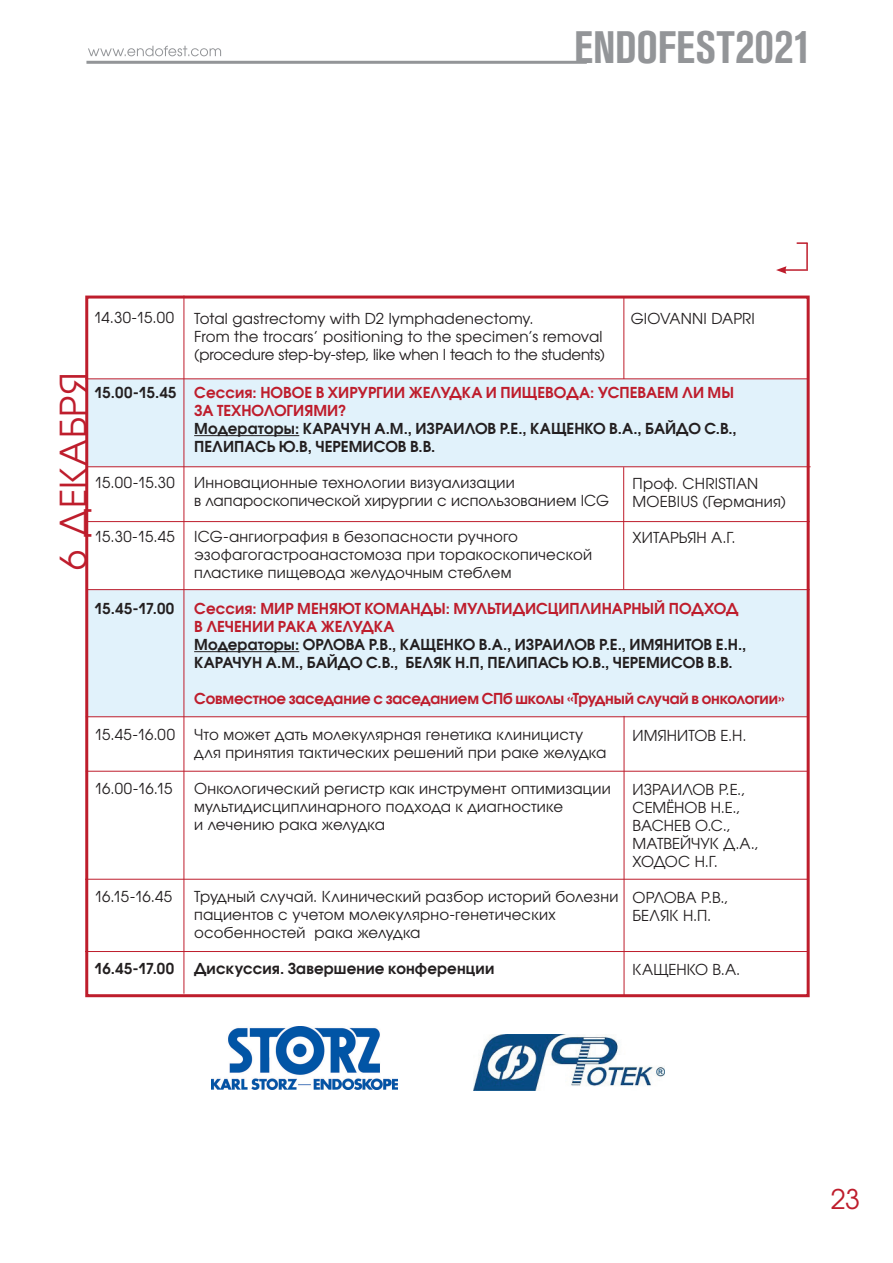
<style>
.page{position:relative;width:893px;height:1263px;background:#fff}
.page>*{position:absolute;margin:0;border:0;box-sizing:border-box;transform-origin:0 0}
.t1{font:700 condensed 45px "Akzidenz Grotesk Pro";letter-spacing:.005em;color:#939598}
.t2{font:36px "Avant Garde Gothic C";letter-spacing:.02em;color:#be1d2c}
.t3{font:27px "Avant Garde Gothic C";color:#be1d2c}
.t4{font:15px/18px "Avant Garde Gothic C";letter-spacing:.01em;color:#231f20}
.t5{font:700 15px/18px "Avant Garde Gothic C";color:#231f20}
.t6{font:700 15px/18px "Avant Garde Gothic C";color:#be1d2c}
.s1{font-size:48px}
</style>
<div class="page">
<hr style="left:86px;top:61px;width:501px;height:3px;background:#939598">
<svg style="left:88px;top:46px;width:133px;height:10px"></svg>
<div style="left:86px;top:590px;width:723px;height:127px;background:#e1f2fb"></div>
<div style="left:86px;top:379px;width:723px;height:87px;background:#e1f2fb"></div>
<div style="left:85px;top:296px;width:725px;height:701px;border:3px solid #be1d2c"></div>
<hr style="left:194px;top:435px;width:105px;height:1px;background:#231f20">
<hr style="left:194px;top:651px;width:105px;height:1px;background:#231f20">
<hr style="left:88px;top:466px;width:722px;height:1px;background:#be1d2c">
<hr style="left:184px;top:296px;width:1px;height:698px;background:#be1d2c">
<hr style="left:87px;top:521px;width:723px;height:1px;background:#be1d2c">
<hr style="left:87px;top:589px;width:723px;height:1px;background:#be1d2c">
<hr style="left:86px;top:716px;width:723px;height:1px;background:#be1d2c">
<hr style="left:623px;top:467px;width:1px;height:122px;background:#be1d2c">
<hr style="left:86px;top:771px;width:723px;height:1px;background:#be1d2c">
<hr style="left:85px;top:879px;width:723px;height:1px;background:#be1d2c">
<hr style="left:85px;top:951px;width:723px;height:1px;background:#be1d2c">
<hr style="left:624px;top:716px;width:1px;height:279px;background:#be1d2c">
<img style="left:211px;top:1026px;width:186px;height:63px">
<hr style="left:784px;top:269px;width:24px;height:2px;background:#be1d2c">
<svg style="left:776px;top:266px;width:11px;height:8px"></svg>
<hr style="left:806px;top:243px;width:2px;height:27px;background:#be1d2c">
<svg style="left:797px;top:242px;width:11px;height:2px"></svg>
<img style="left:473px;top:1034px;width:192px;height:56px">
<hr style="left:85px;top:378px;width:723px;height:1px;background:#be1d2c">
<hr style="left:623px;top:298px;width:1px;height:81px;background:#be1d2c">
<h1 class="t1" style="left:574px;top:18px;width:240px">ENDOFEST<span class="s1">2021</span></h1>
<p class="t4" style="left:94px;top:309px;width:82px">14.30-15.00</p>
<p class="t4" style="left:631px;top:309px;width:126px">GIOVANNI DAPRI</p>
<p class="t4" style="left:194px;top:309px;width:412px">Total gastrectomy with D2 lymphadenectomy.<br>From the trocars’ positioning to the specimen’s removal (procedure step-by-step, like when I teach to the students)</p>
<p class="t2" style="left:52px;top:570px;width:198px;rotate:-90deg">6 ДЕКАБРЯ</p>
<p class="t5" style="left:94px;top:383px;width:84px">15.00-15.45</p>
<p class="t4" style="left:94px;top:474px;width:82px">15.00-15.30</p>
<p class="t4" style="left:94px;top:528px;width:82px">15.30-15.45</p>
<p class="t5" style="left:94px;top:599px;width:82px">15.45-17.00</p>
<p class="t4" style="left:94px;top:726px;width:82px">15.45-16.00</p>
<p class="t4" style="left:94px;top:780px;width:80px">16.00-16.15</p>
<p class="t4" style="left:94px;top:888px;width:79px">16.15-16.45</p>
<p class="t5" style="left:94px;top:959px;width:82px">16.45-17.00</p>
<p class="t6" style="left:194px;top:383px;width:541px">Сессия: НОВОЕ В ХИРУРГИИ ЖЕЛУДКА И ПИЩЕВОДА: УСПЕВАЕМ ЛИ МЫ<br>ЗА ТЕХНОЛОГИЯМИ?</p>
<p class="t5" style="left:194px;top:419px;width:544px">Модераторы: КАРАЧУН А.М., ИЗРАИЛОВ Р.Е., КАЩЕНКО В.А., БАЙДО С.В.,<br>ПЕЛИПАСЬ Ю.В, ЧЕРЕМИСОВ В.В.</p>
<p class="t4" style="left:194px;top:474px;width:416px">Инновационные технологии визуализации<br>в лапароскопической хирургии с использованием ICG</p>
<p class="t4" style="left:194px;top:528px;width:399px">ICG-ангиография в безопасности ручного эзофагогастроанастомоза при торакоскопической пластике пищевода желудочным стеблем</p>
<p class="t6" style="left:194px;top:599px;width:546px">Сессия: МИР МЕНЯЮТ КОМАНДЫ: МУЛЬТИДИСЦИПЛИНАРНЫЙ ПОДХОД<br>В ЛЕЧЕНИИ РАКА ЖЕЛУДКА</p>
<p class="t5" style="left:194px;top:635px;width:554px">Модераторы: ОРЛОВА Р.В., КАЩЕНКО В.А., ИЗРАИЛОВ Р.Е., ИМЯНИТОВ Е.Н.,<br>КАРАЧУН А.М., БАЙДО С.В., БЕЛЯК Н.П, ПЕЛИПАСЬ Ю.В., ЧЕРЕМИСОВ В.В.</p>
<p class="t6" style="left:194px;top:689px;width:592px">Совместное заседание с заседанием СПб школы «Трудный случай в онкологии»</p>
<p class="t4" style="left:194px;top:726px;width:414px">Что может дать молекулярная генетика клиницисту для принятия тактических решений при раке желудка</p>
<p class="t4" style="left:194px;top:780px;width:418px">Онкологический регистр как инструмент оптимизации мультидисциплинарного подхода к диагностике<br>и лечению рака желудка</p>
<p class="t4" style="left:633px;top:474px;width:155px">Проф. CHRISTIAN<br>MOEBIUS (Германия)</p>
<p class="t4" style="left:633px;top:528px;width:104px">ХИТАРЬЯН А.Г.</p>
<p class="t4" style="left:633px;top:726px;width:115px">ИМЯНИТОВ Е.Н.</p>
<p class="t4" style="left:633px;top:780px;width:128px">ИЗРАИЛОВ Р.Е.,<br>СЕМЁНОВ Н.Е.,<br>ВАСНЕВ О.С.,<br>МАТВЕЙЧУК Д.А.,<br>ХОДОС Н.Г.</p>
<p class="t4" style="left:633px;top:888px;width:97px">ОРЛОВА Р.В.,<br>БЕЛЯК Н.П.</p>
<p class="t4" style="left:194px;top:888px;width:426px">Трудный случай. Клинический разбор историй болезни пациентов с учетом молекулярно-генетических особенностей рака желудка</p>
<p class="t5" style="left:194px;top:959px;width:302px">Дискуссия. Завершение конференции</p>
<p class="t4" style="left:633px;top:960px;width:109px">КАЩЕНКО В.А.</p>
<p class="t3" style="left:831px;top:1183px;width:31px">23</p>
</div>
